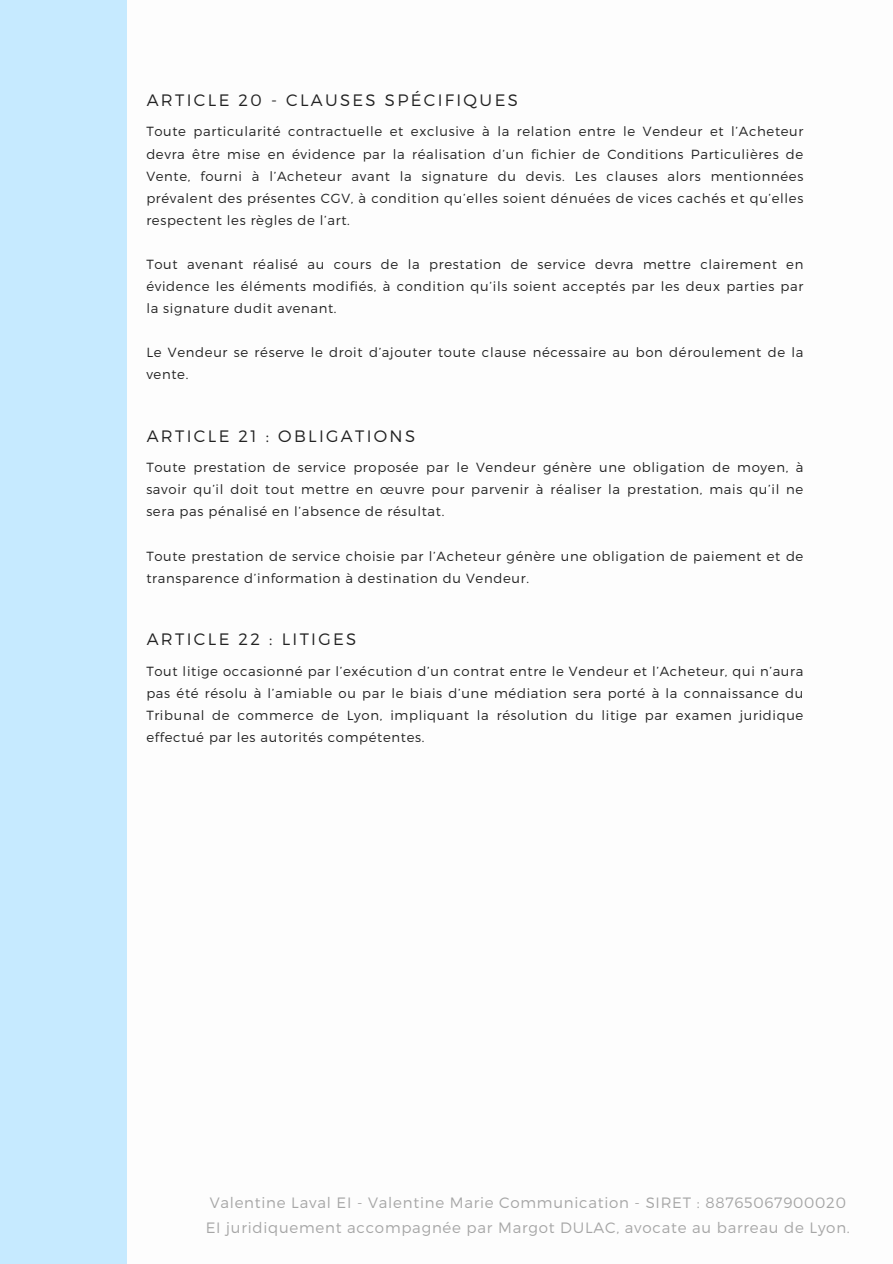
<style>
.page{position:relative;width:893px;height:1264px;background:#fff}
.page>*{position:absolute;margin:0;border:0;box-sizing:border-box;transform-origin:0 0}
.t1{font:300 16.5px "Montserrat";letter-spacing:.14em;color:#222}
.t2{font:300 15px "Montserrat";letter-spacing:.05em;color:#a6a6a6}
.t3{font:300 13.2px/22px "Montserrat";letter-spacing:.05em;color:#222;text-align:justify}
</style>
<div class="page">
<div style="left:0;top:0;width:127px;height:1263px;background:#c6eaff"></div>
<p class="t1" style="left:147px;top:89px;width:372px">ARTICLE 20 - CLAUSES SPÉCIFIQUES</p>
<p class="t3" style="left:146px;top:120px;width:658px">Toute particularité contractuelle et exclusive à la relation entre le Vendeur et l’Acheteur devra être mise en évidence par la réalisation d’un fichier de Conditions Particulières de Vente, fourni à l’Acheteur avant la signature du devis. Les clauses alors mentionnées prévalent des présentes CGV, à condition qu’elles soient dénuées de vices cachés et qu’elles respectent les règles de l’art.</p>
<p class="t3" style="left:146px;top:252px;width:658px">Tout avenant réalisé au cours de la prestation de service devra mettre clairement en évidence les éléments modifiés, à condition qu’ils soient acceptés par les deux parties par la signature dudit avenant.</p>
<p class="t3" style="left:146px;top:341px;width:658px">Le Vendeur se réserve le droit d’ajouter toute clause nécessaire au bon déroulement de la vente.</p>
<p class="t1" style="left:147px;top:425px;width:270px">ARTICLE 21 : OBLIGATIONS</p>
<p class="t3" style="left:146px;top:456px;width:658px">Toute prestation de service proposée par le Vendeur génère une obligation de moyen, à savoir qu’il doit tout mettre en œuvre pour parvenir à réaliser la prestation, mais qu’il ne sera pas pénalisé en l’absence de résultat.</p>
<p class="t3" style="left:146px;top:544px;width:658px">Toute prestation de service choisie par l’Acheteur génère une obligation de paiement et de transparence d’information à destination du Vendeur.</p>
<p class="t1" style="left:147px;top:628px;width:211px">ARTICLE 22 : LITIGES</p>
<p class="t3" style="left:146px;top:659px;width:658px">Tout litige occasionné par l’exécution d’un contrat entre le Vendeur et l’Acheteur, qui n’aura pas été résolu à l’amiable ou par le biais d’une médiation sera porté à la connaissance du Tribunal de commerce de Lyon, impliquant la résolution du litige par examen juridique effectué par les autorités compétentes.</p>
<p class="t2" style="left:210px;top:1192px;width:637px">Valentine Laval EI - Valentine Marie Communication - SIRET : 88765067900020</p>
<p class="t2" style="left:206px;top:1217px;width:645px">EI juridiquement accompagnée par Margot DULAC, avocate au barreau de Lyon.</p>
</div>
